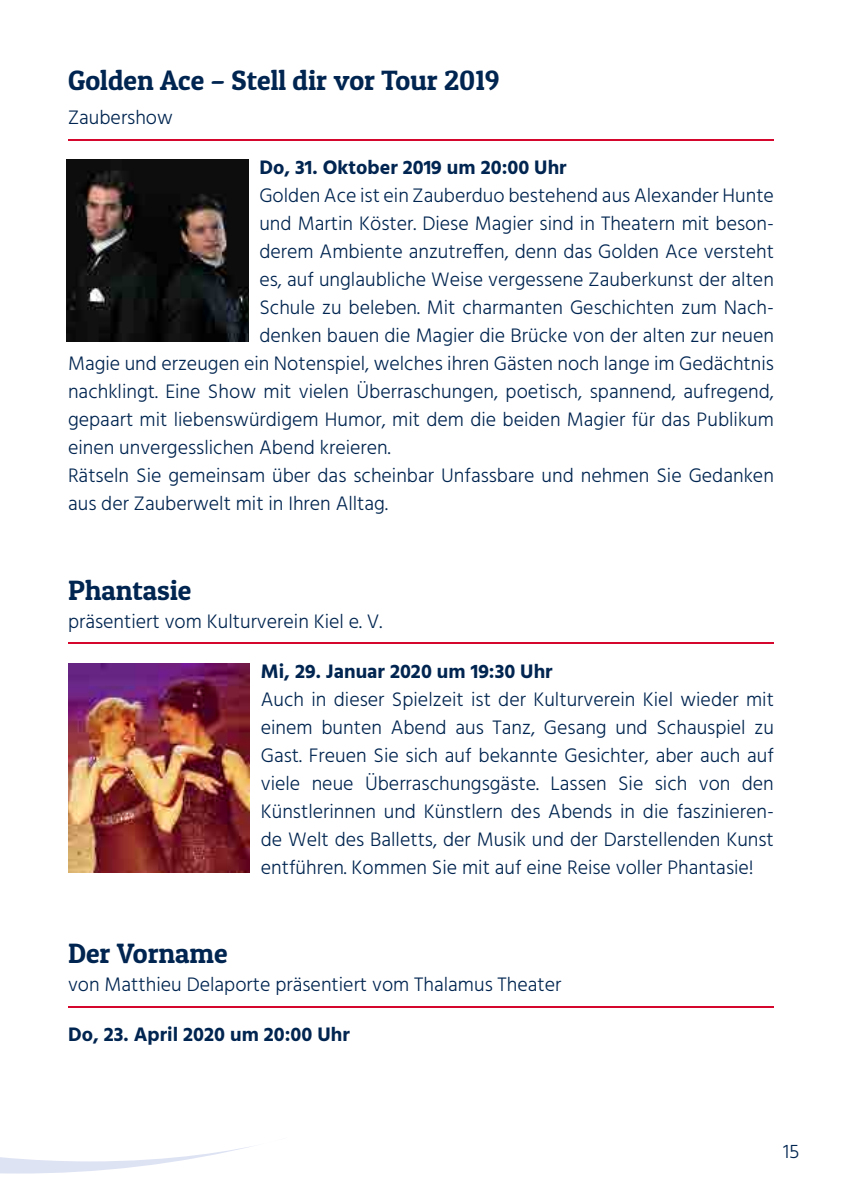
<style>
.page{position:relative;width:842px;height:1191px;background:#fff}
.page>*{position:absolute;margin:0;border:0;box-sizing:border-box;transform-origin:0 0}
.t1{font:28px "Patua One";color:#002550}
.t2{font:300 20px/28px "Hind";color:#002550;text-align:justify}
.t3{font:700 20px "Hind";color:#002550}
</style>
<div class="page">
<svg style="left:0;top:1146px;width:252px;height:27px"></svg>
<hr style="left:68px;top:139px;width:706px;height:1px;background:#d5072d">
<hr style="left:68px;top:643px;width:706px;height:1px;background:#d5072d">
<hr style="left:68px;top:1006px;width:706px;height:1px;background:#d5072d">
<img style="left:67px;top:160px;width:181px;height:181px">
<img style="left:68px;top:663px;width:181px;height:209px">
<h1 class="t1" style="left:68px;top:63px;width:433px">Golden Ace – Stell dir vor Tour 2019</h1>
<p class="t2" style="left:68px;top:104px;width:106px">Zaubershow</p>
<p class="t3" style="left:259px;top:155px;width:309px">Do, 31. Oktober 2019 um 20:00 Uhr</p>
<p class="t2" style="left:259px;top:182px;width:516px">Golden Ace ist ein Zauberduo bestehend aus Alexander Hunte</p>
<p class="t2" style="left:259px;top:210px;width:516px">und Martin Köster. Diese Magier sind in Theatern mit beson-</p>
<p class="t2" style="left:259px;top:238px;width:516px">derem Ambiente anzutreffen, denn das Golden Ace versteht</p>
<p class="t2" style="left:259px;top:266px;width:516px">es, auf unglaubliche Weise vergessene Zauberkunst der alten</p>
<p class="t2" style="left:259px;top:294px;width:516px">Schule zu beleben. Mit charmanten Geschichten zum Nach-</p>
<p class="t2" style="left:259px;top:322px;width:516px">denken bauen die Magier die Brücke von der alten zur neuen</p>
<p class="t2" style="left:68px;top:350px;width:707px">Magie und erzeugen ein Notenspiel, welches ihren Gästen noch lange im Gedächtnis</p>
<p class="t2" style="left:68px;top:378px;width:707px">nachklingt. Eine Show mit vielen Überraschungen, poetisch, spannend, aufregend,</p>
<p class="t2" style="left:68px;top:406px;width:707px">gepaart mit liebenswürdigem Humor, mit dem die beiden Magier für das Publikum</p>
<p class="t2" style="left:68px;top:434px;width:324px">einen unvergesslichen Abend kreieren.</p>
<p class="t2" style="left:68px;top:462px;width:707px">Rätseln Sie gemeinsam über das scheinbar Unfassbare und nehmen Sie Gedanken</p>
<p class="t2" style="left:68px;top:490px;width:321px">aus der Zauberwelt mit in Ihren Alltag.</p>
<h1 class="t1" style="left:68px;top:572px;width:125px">Phantasie</h1>
<p class="t2" style="left:68px;top:608px;width:316px">präsentiert vom Kulturverein Kiel e. V.</p>
<p class="t3" style="left:261px;top:659px;width:293px">Mi, 29. Januar 2020 um 19:30 Uhr</p>
<p class="t2" style="left:261px;top:686px;width:515px">Auch in dieser Spielzeit ist der Kulturverein Kiel wieder mit einem bunten Abend aus Tanz, Gesang und Schauspiel zu Gast. Freuen Sie sich auf bekannte Gesichter, aber auch auf viele neue Überraschungsgäste. Lassen Sie sich von den Künstlerinnen und Künstlern des Abends in die faszinieren&shy;de Welt des Balletts, der Musik und der Darstellenden Kunst entführen. Kommen Sie mit auf eine Reise voller Phantasie!</p>
<h1 class="t1" style="left:68px;top:936px;width:161px">Der Vorname</h1>
<p class="t2" style="left:68px;top:972px;width:495px">von Matthieu Delaporte präsentiert vom Thalamus Theater</p>
<p class="t3" style="left:68px;top:1022px;width:283px">Do, 23. April 2020 um 20:00 Uhr</p>
<p class="t2" style="left:783px;top:1138px;width:18px">15</p>
</div>
